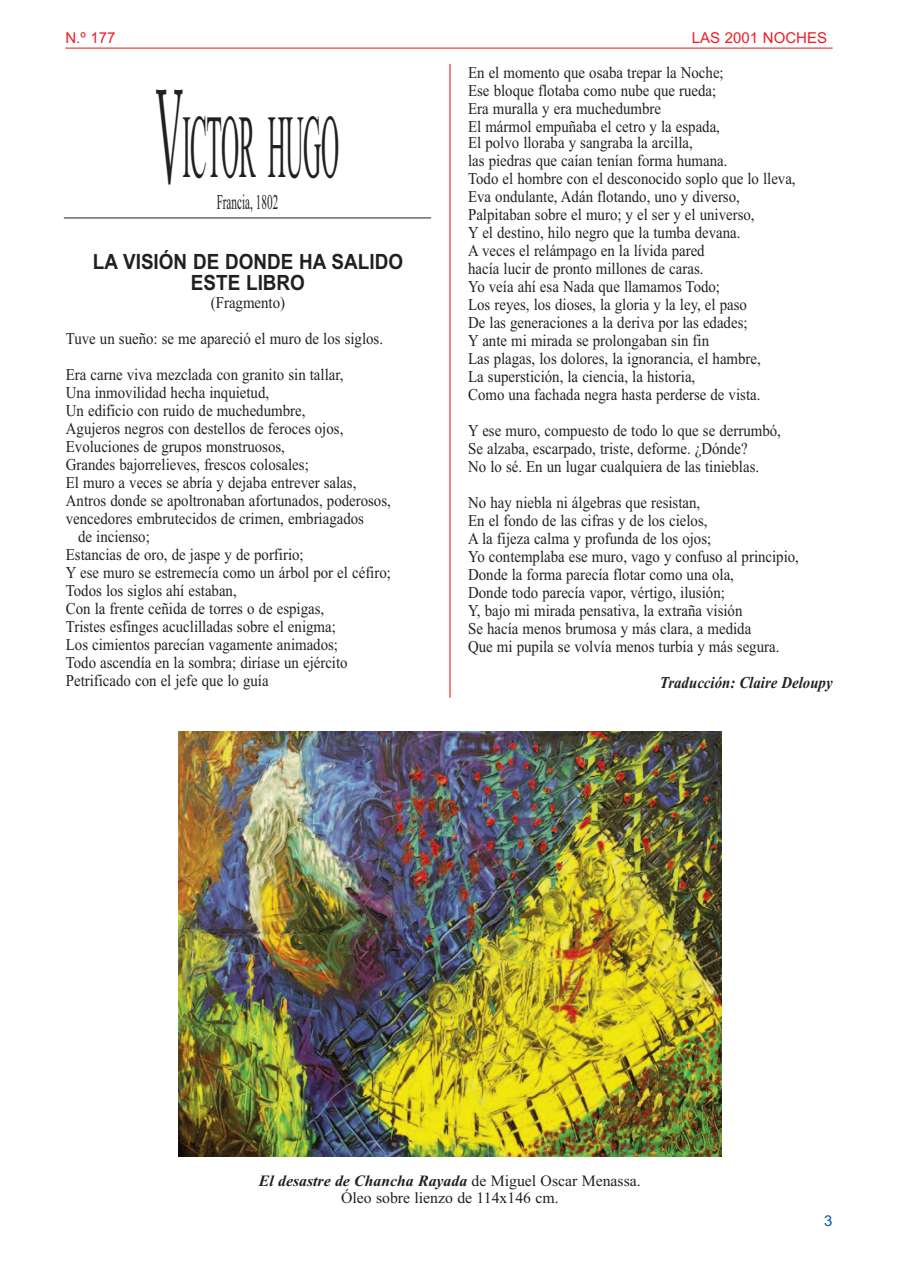
<style>
.page{position:relative;width:898px;height:1272px;background:#fff}
.page>*{position:absolute;margin:0;border:0;box-sizing:border-box;transform-origin:0 0}
.t1{font:90px "Times New Roman";letter-spacing:-.02em;color:#231f20;scale:.28 1}
.t2{font:700 21px/21px "Arial";color:#231f20;text-align:center;scale:.9 1}
.t3{font:21px "Times New Roman";color:#231f20;scale:.53 1}
.t4{font:16.5px/18px "Times New Roman";color:#231f20;scale:.9 1}
.t5{font:italic 700 16.5px "Times New Roman";color:#231f20;scale:.9 1}
.t6{font:15.75px/17px "Times New Roman";color:#231f20;text-align:center}
.t7{font:15px "Arial";color:#ee1d23}
.t8{font:15px "Arial";color:#0155a5}
.s1{font-family:"Book Antiqua";font-size:135px}
.s2{font-weight:700;font-style:italic}
</style>
<div class="page">
<hr style="left:65px;top:48px;width:767px;height:1px;background:#ee1d23">
<hr style="left:449px;top:64px;width:1px;height:633px;background:#ee1d23">
<hr style="left:64px;top:217px;width:367px;height:1px;background:#231f20">
<img style="left:179px;top:731px;width:542px;height:425px">
<p class="t7" style="left:65px;top:29px;width:52px">N.º 177</p>
<p class="t7" style="left:691px;top:29px;width:137px">LAS 2001 NOCHES</p>
<h1 class="t1" style="left:156px;top:93px;width:656px"><span class="s1">V</span>ICTOR HUGO</h1>
<p class="t3" style="left:217px;top:189px;width:117px">Francia, 1802</p>
<p class="t2" style="left:93px;top:251px;width:346px">LA VISIÓN DE DONDE HA SALIDO<br>ESTE LIBRO</p>
<p class="t4" style="left:66px;top:284px;width:354px;line-height:36px;text-indent:145px">(Fragmento)<br>Tuve un sueño: se me apareció el muro de los siglos.<br>Era carne viva mezclada con granito sin tallar,</p>
<p class="t4" style="left:66px;top:383px;width:227px">Una inmovilidad hecha inquietud,</p>
<p class="t4" style="left:66px;top:401px;width:267px">Un edificio con ruido de muchedumbre,</p>
<p class="t4" style="left:66px;top:419px;width:310px">Agujeros negros con destellos de feroces ojos,</p>
<p class="t4" style="left:66px;top:437px;width:245px">Evoluciones de grupos monstruosos,</p>
<p class="t4" style="left:66px;top:455px;width:271px">Grandes bajorrelieves, frescos colosales;</p>
<p class="t4" style="left:66px;top:473px;width:324px">El muro a veces se abría y dejaba entrever salas,</p>
<p class="t4" style="left:66px;top:491px;width:362px">Antros donde se apoltronaban afortunados, poderosos,</p>
<p class="t4" style="left:66px;top:509px;width:333px">vencedores embrutecidos de crimen, embriagados</p>
<p class="t4" style="left:78px;top:527px;width:81px">de incienso;</p>
<p class="t4" style="left:66px;top:545px;width:266px">Estancias de oro, de jaspe y de porfirio;</p>
<p class="t4" style="left:66px;top:563px;width:362px">Y ese muro se estremecía como un árbol por el céfiro;</p>
<p class="t4" style="left:66px;top:581px;width:191px">Todos los siglos ahí estaban,</p>
<p class="t4" style="left:66px;top:599px;width:288px">Con la frente ceñida de torres o de espigas,</p>
<p class="t4" style="left:66px;top:617px;width:301px">Tristes esfinges acuclilladas sobre el enigma;</p>
<p class="t4" style="left:66px;top:635px;width:304px">Los cimientos parecían vagamente animados;</p>
<p class="t4" style="left:66px;top:653px;width:314px">Todo ascendía en la sombra; diríase un ejército</p>
<p class="t4" style="left:66px;top:671px;width:227px">Petrificado con el jefe que lo guía</p>
<p class="t4" style="left:468px;top:63px;width:285px">En el momento que osaba trepar la Noche; Ese bloque flotaba como nube que rueda; Era muralla y era muchedumbre<br>El mármol empuñaba el cetro y la espada,</p>
<p class="t4" style="left:468px;top:133px;width:365px">El polvo lloraba y sangraba la arcilla,<br>las piedras que caían tenían forma humana.<br>Todo el hombre con el desconocido soplo que lo lleva, Eva ondulante, Adán flotando, uno y diverso, Palpitaban sobre el muro; y el ser y el universo,<br>Y el destino, hilo negro que la tumba devana.<br>A veces el relámpago en la lívida pared<br>hacía lucir de pronto millones de caras.<br>Yo veía ahí esa Nada que llamamos Todo;<br>Los reyes, los dioses, la gloria y la ley, el paso<br>De las generaciones a la deriva por las edades;<br>Y ante mi mirada se prolongaban sin fin<br>Las plagas, los dolores, la ignorancia, el hambre,<br>La superstición, la ciencia, la historia,<br>Como una fachada negra hasta perderse de vista.</p>
<p class="t4" style="left:468px;top:421px;width:349px">Y ese muro, compuesto de todo lo que se derrumbó,<br>Se alzaba, escarpado, triste, deforme. ¿Dónde?<br>No lo sé. En un lugar cualquiera de las tinieblas.</p>
<p class="t4" style="left:468px;top:493px;width:369px">No hay niebla ni álgebras que resistan,<br>En el fondo de las cifras y de los cielos,<br>A la fijeza calma y profunda de los ojos;<br>Yo contemplaba ese muro, vago y confuso al principio, Donde la forma parecía flotar como una ola,<br>Donde todo parecía vapor, vértigo, ilusión;<br>Y, bajo mi mirada pensativa, la extraña visión<br>Se hacía menos brumosa y más clara, a medida<br>Que mi pupila se volvía menos turbia y más segura.</p>
<p class="t5" style="left:659px;top:673px;width:193px">Traducción: Claire Deloupy</p>
<p class="t6" style="left:259px;top:1172px;width:383px"><span class="s2">El desastre de Chancha Rayada</span> de Miguel Oscar Menassa.<br>Óleo sobre lienzo de 114x146 cm.</p>
<p class="t8" style="left:824px;top:1212px;width:10px">3</p>
</div>
